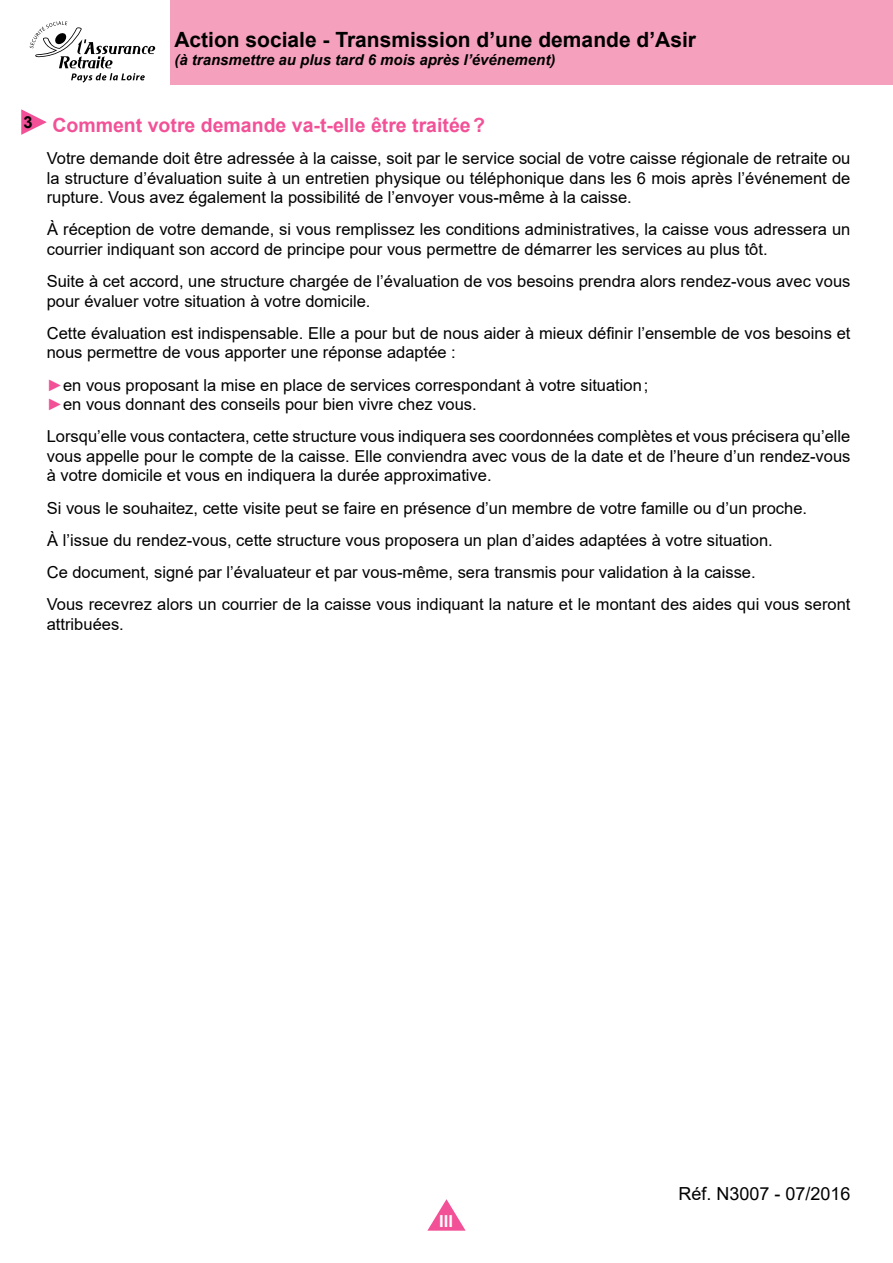
<style>
.page{position:relative;width:893px;height:1263px;background:#fff}
.page>*{position:absolute;margin:0;border:0;box-sizing:border-box;transform-origin:0 0}
.t1{font:700 21px "Arial";color:#000}
.t2{font:700 19.5px "Arial";color:#f25197}
.t3{font:18px "Arial";color:#000}
.t4{font:16.5px/19.5px "Arial";color:#000}
.t5{font:700 16.5px "Arial";color:#fff}
.t6{font:italic 700 15px "Arial";color:#000}
.s1{color:#f25197}
</style>
<div class="page">
<hr style="left:0;top:0;width:1px;height:85px;background:#f5a1be">
<svg style="left:427px;top:1199px;width:39px;height:32px"></svg>
<div style="left:170px;top:0;width:723px;height:85px;background:#f5a1be"></div>
<svg style="left:30px;top:21px;width:125px;height:62px"></svg>
<svg style="left:21px;top:109px;width:26px;height:26px"></svg>
<p class="t1" style="left:174px;top:25px;width:523px">Action sociale - Transmission d’une demande d’Asir</p>
<p class="t6" style="left:174px;top:50px;width:382px">(à transmettre au plus tard 6 mois après l’événement)</p>
<p class="t2" style="left:23px;top:111px;width:463px"><sup>3</sup> Comment votre demande va-t-elle être traitée?</p>
<p class="t4" style="left:47px;top:148px;width:805px;text-align:justify">Votre demande doit être adressée à la caisse, soit par le service social de votre caisse régionale de retraite ou la structure d’évaluation suite à un entretien physique ou téléphonique dans les 6 mois après l’événement de rupture. Vous avez également la possibilité de l’envoyer vous-même à la caisse.</p>
<p class="t4" style="left:47px;top:220px;width:805px">À réception de votre demande, si vous remplissez les conditions administratives, la caisse vous adressera un courrier indiquant son accord de principe pour vous permettre de démarrer les services au plus tôt.</p>
<p class="t4" style="left:47px;top:271px;width:805px">Suite à cet accord, une structure chargée de l’évaluation de vos besoins prendra alors rendez-vous avec vous pour évaluer votre situation à votre domicile.</p>
<p class="t4" style="left:47px;top:323px;width:805px">Cette évaluation est indispensable. Elle a pour but de nous aider à mieux définir l’ensemble de vos besoins et nous permettre de vous apporter une réponse adaptée :</p>
<p class="t4" style="left:47px;top:375px;width:603px"><span class="s1">►</span>en vous proposant la mise en place de services correspondant à votre situation; <span class="s1">►</span>en vous donnant des conseils pour bien vivre chez vous.</p>
<p class="t4" style="left:47px;top:427px;width:805px;text-align:justify">Lorsqu’elle vous contactera, cette structure vous indiquera ses coordonnées complètes et vous précisera qu’elle vous appelle pour le compte de la caisse. Elle conviendra avec vous de la date et de l’heure d’un rendez-vous à votre domicile et vous en indiquera la durée approximative.</p>
<p class="t4" style="left:47px;top:492px;width:805px;line-height:32.2px">Si vous le souhaitez, cette visite peut se faire en présence d’un membre de votre famille ou d’un proche.<br>À l’issue du rendez-vous, cette structure vous proposera un plan d’aides adaptées à votre situation.<br>Ce document, signé par l’évaluateur et par vous-même, sera transmis pour validation à la caisse.<br>Vous recevrez alors un courrier de la caisse vous indiquant la nature et le montant des aides qui vous seront</p>
<p class="t4" style="left:47px;top:614px;width:79px">attribuées.</p>
<p class="t5" style="left:439px;top:1209px;width:15px">III</p>
<p class="t3" style="left:678px;top:1181px;width:174px">Réf. N3007 - 07/2016</p>
</div>
